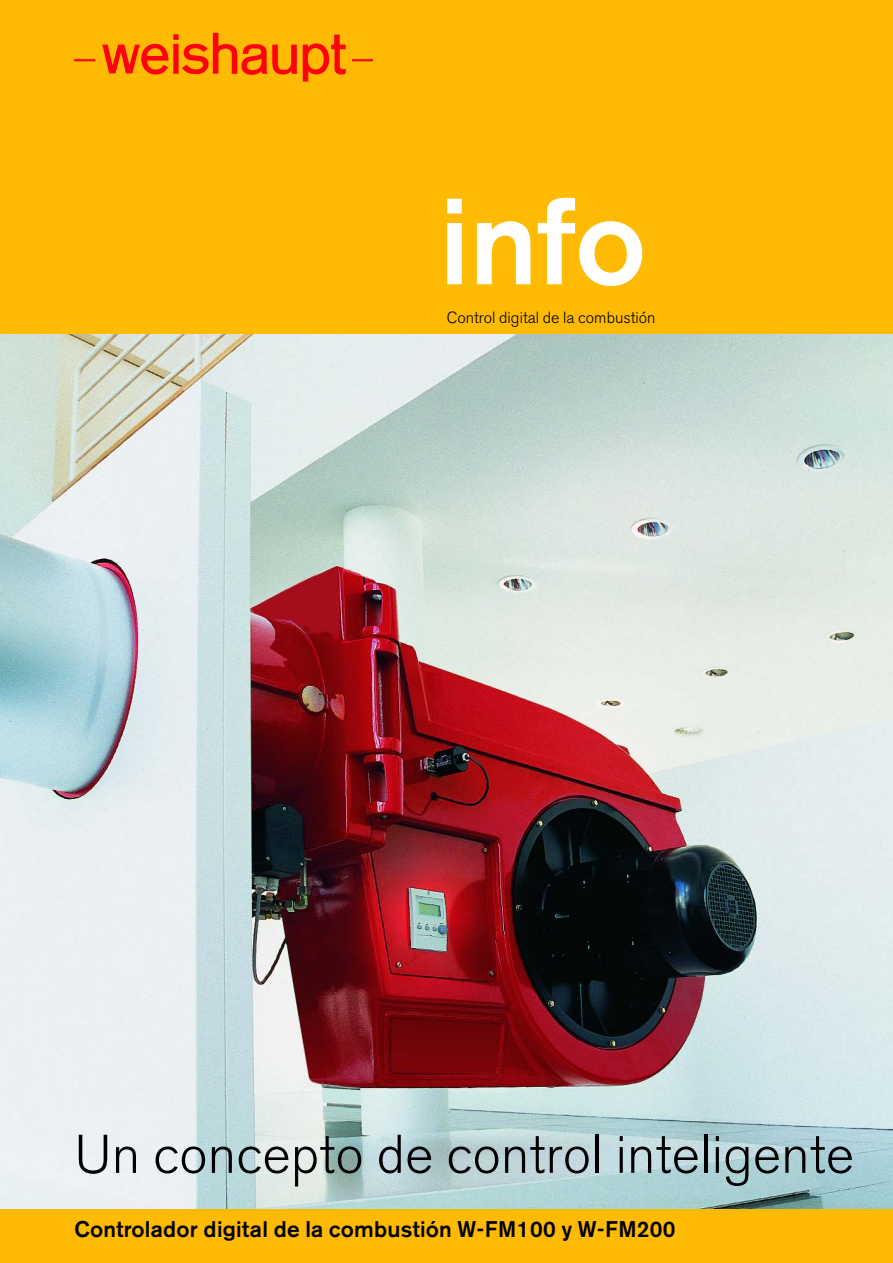
<style>
.page{position:relative;width:893px;height:1263px;background:#fff}
.page>*{position:absolute;margin:0;border:0;box-sizing:border-box;transform-origin:0 0}
.t1{font:500 122.55px "Akzidenz Grotesk BE";color:#fff}
.t2{font:300 54px "Akzidenz Grotesk BE";letter-spacing:.005em;color:#000}
.t3{font:500 22.5px "Akzidenz Grotesk BE";letter-spacing:.01em;color:#000}
.t4{font:300 16.05px "Akzidenz Grotesk BE";color:#000}
</style>
<div class="page">
<div style="left:0;top:0;width:892px;height:1263px;background:#ffba04"></div>
<img style="left:0;top:335px;width:892px;height:874px">
<img style="left:74px;top:32px;width:298px;height:50px">
<h1 class="t1" style="left:439px;top:198px;width:209px">info</h1>
<p class="t4" style="left:446px;top:311px;width:210px">Control digital de la combustión</p>
<h2 class="t2" style="left:74px;top:1135px;width:781px">Un concepto de control inteligente</h2>
<p class="t3" style="left:74px;top:1221px;width:602px">Controlador digital de la combustión W-FM100 y W-FM200</p>
</div>
